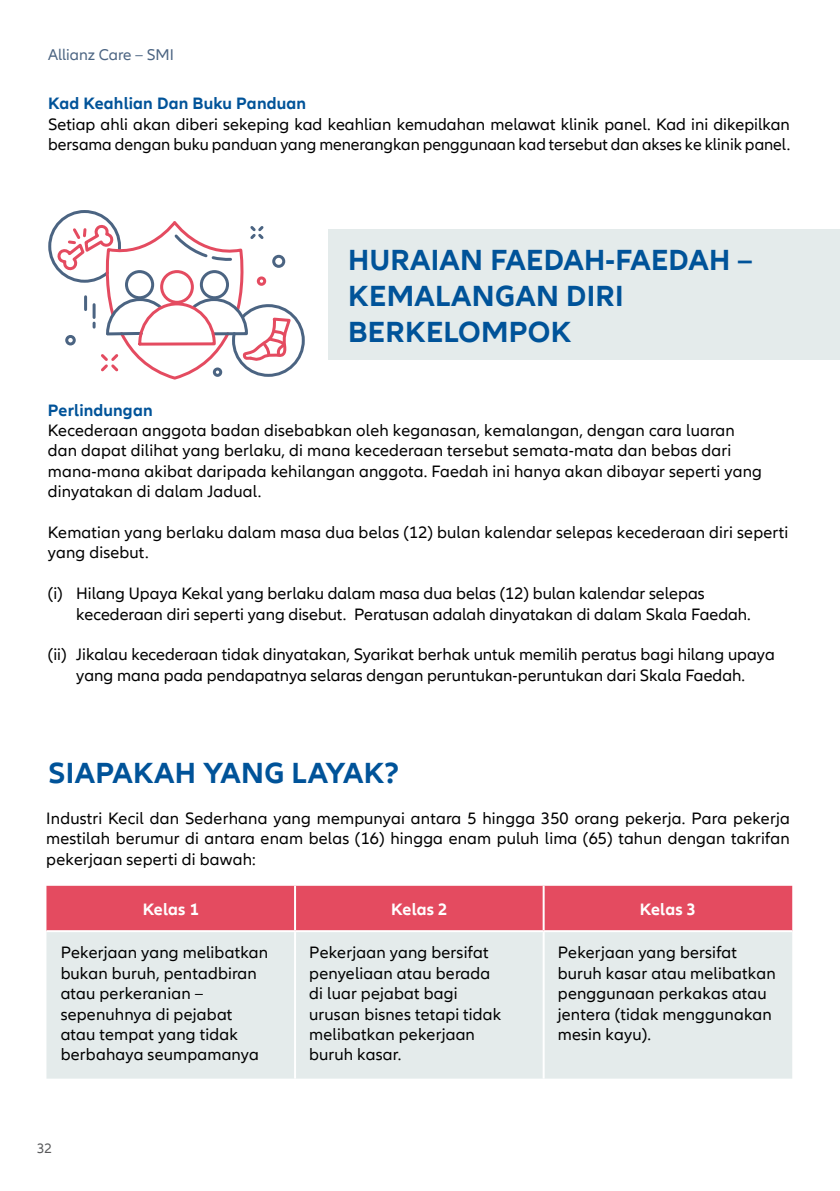
<style>
.page{position:relative;width:840px;height:1191px;background:#fff}
.page>*{position:absolute;margin:0;border:0;box-sizing:border-box;transform-origin:0 0}
.t1{font:700 30px/36px "Allianz Neo";letter-spacing:.01em;color:#005399}
.t2{font:17px/20.4px "Allianz Neo";letter-spacing:.01em;color:#000}
.t3{font:700 17px "Allianz Neo";letter-spacing:.01em;color:#005399}
.t4{font:700 17px "Allianz Neo";letter-spacing:.01em;color:#fff}
.t5{font:16px "Allianz Neo";color:#4b6482}
.t6{font:14px "Allianz Neo";color:#58595b}
</style>
<div class="page">
<div style="left:46px;top:885px;width:745px;height:45px;background:#e44b60"></div>
<div style="left:46px;top:932px;width:745px;height:146px;background:#e4ebeb"></div>
<hr style="left:294px;top:885px;width:2px;height:45px;background:#fff">
<hr style="left:542px;top:885px;width:2px;height:45px;background:#fff">
<hr style="left:294px;top:932px;width:2px;height:146px;background:#fff">
<hr style="left:542px;top:932px;width:2px;height:146px;background:#fff">
<div style="left:329px;top:230px;width:510px;height:130px;background:#e4ebeb"></div>
<svg style="left:48px;top:210px;width:257px;height:170px"></svg>
<p class="t5" style="left:48px;top:46px;width:127px">Allianz Care – SMI</p>
<p class="t3" style="left:48px;top:94px;width:259px">Kad Keahlian Dan Buku Panduan</p>
<p class="t2" style="left:48px;top:114px;width:743px">Setiap ahli akan diberi sekeping kad keahlian kemudahan melawat klinik panel. Kad ini dikepilkan bersama dengan buku panduan yang menerangkan penggunaan kad tersebut dan akses ke klinik panel.</p>
<h1 class="t1" style="left:348px;top:242px;width:405px">HURAIAN FAEDAH-FAEDAH –<br>KEMALANGAN DIRI<br>BERKELOMPOK</h1>
<p class="t3" style="left:48px;top:400px;width:106px">Perlindungan</p>
<p class="t2" style="left:48px;top:420px;width:715px">Kecederaan anggota badan disebabkan oleh keganasan, kemalangan, dengan cara luaran dan dapat dilihat yang berlaku, di mana kecederaan tersebut semata-mata dan bebas dari mana-mana akibat daripada kehilangan anggota. Faedah ini hanya akan dibayar seperti yang dinyatakan di dalam Jadual.</p>
<p class="t2" style="left:48px;top:522px;width:741px">Kematian yang berlaku dalam masa dua belas (12) bulan kalendar selepas kecederaan diri seperti yang disebut.</p>
<p class="t2" style="left:76px;top:584px;width:675px;text-indent:-28px">(i) Hilang Upaya Kekal yang berlaku dalam masa dua belas (12) bulan kalendar selepas kecederaan diri seperti yang disebut. Peratusan adalah dinyatakan di dalam Skala Faedah.</p>
<p class="t2" style="left:48px;top:645px;width:728px;text-align:center">(ii) Jikalau kecederaan tidak dinyatakan, Syarikat berhak untuk memilih peratus bagi hilang upaya yang mana pada pendapatnya selaras dengan peruntukan-peruntukan dari Skala Faedah.</p>
<h1 class="t1" style="left:48px;top:755px;width:352px">SIAPAKAH YANG LAYAK?</h1>
<p class="t2" style="left:46px;top:808px;width:744px;text-align:justify">Industri Kecil dan Sederhana yang mempunyai antara 5 hingga 350 orang pekerja. Para pekerja mestilah berumur di antara enam belas (16) hingga enam puluh lima (65) tahun dengan takrifan pekerjaan seperti di bawah:</p>
<p class="t4" style="left:143px;top:899px;width:58px">Kelas 1</p>
<p class="t4" style="left:391px;top:899px;width:58px">Kelas 2</p>
<p class="t4" style="left:639px;top:899px;width:58px">Kelas 3</p>
<p class="t2" style="left:61px;top:943px;width:209px">Pekerjaan yang melibatkan bukan buruh, pentadbiran atau perkeranian – sepenuhnya di pejabat atau tempat yang tidak berbahaya seumpamanya</p>
<p class="t2" style="left:309px;top:943px;width:193px">Pekerjaan yang bersifat penyeliaan atau berada di luar pejabat bagi urusan bisnes tetapi tidak melibatkan pekerjaan buruh kasar.</p>
<p class="t2" style="left:557px;top:943px;width:219px">Pekerjaan yang bersifat buruh kasar atau melibatkan penggunaan perkakas atau jentera (tidak menggunakan mesin kayu).</p>
<p class="t6" style="left:37px;top:1140px;width:17px">32</p>
</div>
